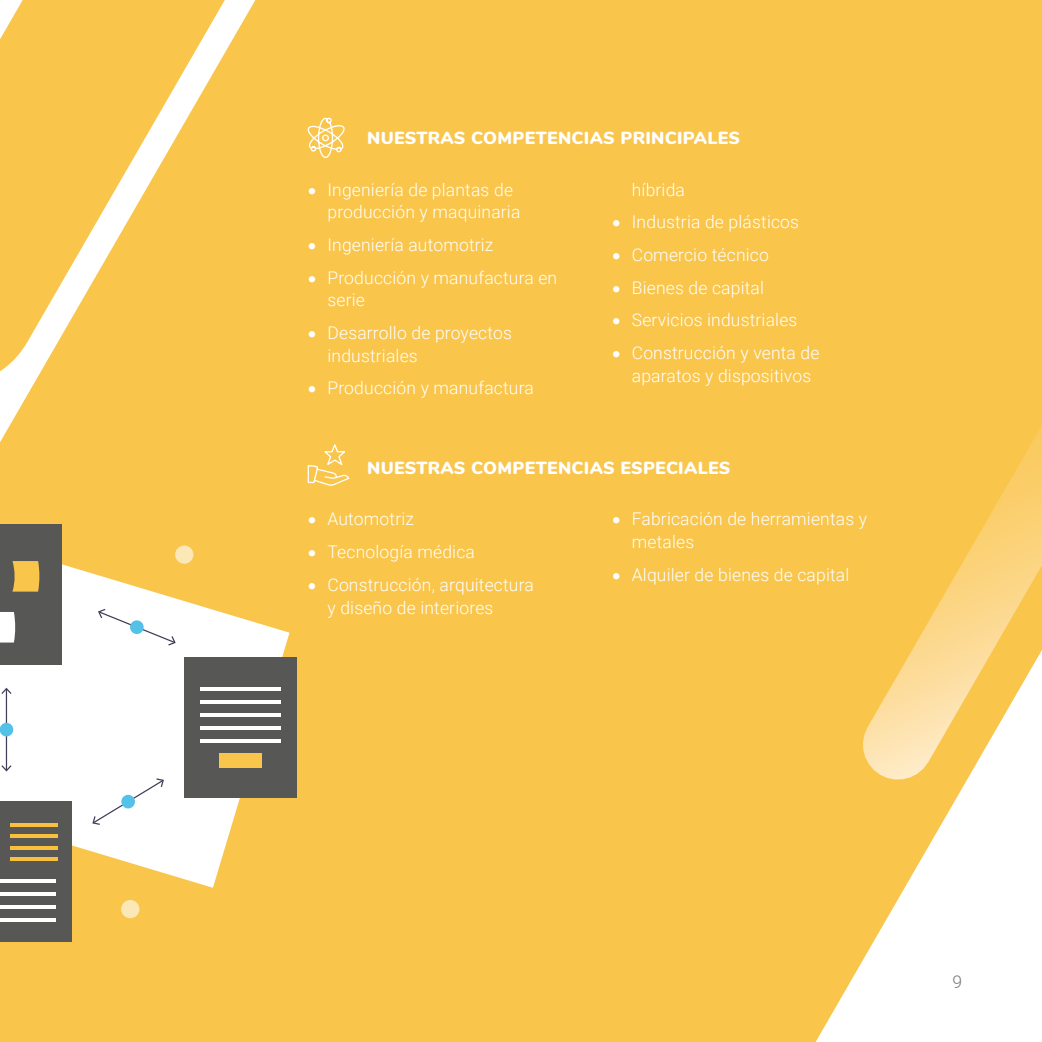
<style>
.page{position:relative;width:1042px;height:1042px;background:#f9c54b}
.page>*{position:absolute;margin:0;border:0;box-sizing:border-box;transform-origin:0 0}
.t1{font:300 17.5px/22.8px "Roboto";letter-spacing:.01em;color:#fff}
.t2{font:900 17.5px "Nunito";letter-spacing:.02em;color:#fff}
.t3{font:300 17.5px "Roboto";color:#777}
.s1{font-family:"Nunito";font-weight:400}
</style>
<div class="page">
<div style="left:0;top:0;width:476px;height:538px;background:#f9c54b"></div>
<svg style="left:0;top:0;width:248px;height:240px;background:#f9cc62"></svg>
<svg style="left:802px;top:153px;width:240px;height:687px;background:#f9cb5f"></svg>
<div style="left:121px;top:900px;width:18px;height:18px;background:#fce7b7;border-radius:50%"></div>
<svg style="left:0;top:537px;width:289px;height:351px"></svg>
<svg style="left:98px;top:609px;width:78px;height:36px"></svg>
<div style="left:130px;top:620px;width:14px;height:14px;background:#54c2e8;border-radius:50%"></div>
<svg style="left:92px;top:778px;width:72px;height:47px"></svg>
<div style="left:121px;top:795px;width:14px;height:13px;background:#54c2e8;border-radius:50%"></div>
<hr style="left:6px;top:689px;width:1px;height:81px;background:#403d56">
<svg style="left:1px;top:688px;width:11px;height:6px"></svg>
<svg style="left:1px;top:765px;width:11px;height:6px"></svg>
<div style="left:0;top:723px;width:13px;height:13px;background:#54c2e8;border-radius:50%"></div>
<div style="left:0;top:524px;width:62px;height:140px;background:#575756"></div>
<svg style="left:12px;top:561px;width:28px;height:30px"></svg>
<svg style="left:0;top:612px;width:16px;height:30px"></svg>
<div style="left:184px;top:657px;width:113px;height:140px;background:#575756"></div>
<hr style="left:200px;top:687px;width:81px;height:4px;background:#fff">
<hr style="left:200px;top:700px;width:81px;height:4px;background:#fff">
<hr style="left:200px;top:713px;width:81px;height:4px;background:#fff">
<hr style="left:200px;top:726px;width:81px;height:4px;background:#fff">
<hr style="left:200px;top:739px;width:81px;height:4px;background:#fff">
<div style="left:220px;top:753px;width:42px;height:15px;background:#f9c54b"></div>
<div style="left:0;top:801px;width:72px;height:140px;background:#575756"></div>
<hr style="left:0;top:879px;width:56px;height:4px;background:#fff">
<hr style="left:0;top:892px;width:56px;height:4px;background:#fff">
<hr style="left:0;top:905px;width:56px;height:4px;background:#fff">
<hr style="left:0;top:918px;width:56px;height:4px;background:#fff">
<hr style="left:11px;top:823px;width:47px;height:4px;background:#fabf3b">
<hr style="left:11px;top:835px;width:47px;height:3px;background:#fabf3b">
<hr style="left:11px;top:846px;width:47px;height:3px;background:#fabf3b">
<hr style="left:11px;top:857px;width:47px;height:3px;background:#fabf3b">
<svg style="left:307px;top:441px;width:43px;height:46px;background:#f9cc63"></svg>
<svg style="left:305px;top:117px;width:42px;height:42px;background:#fad172"></svg>
<p class="t2" style="left:367px;top:125px;width:374px">NUESTRAS COMPETENCIAS PRINCIPALES</p>
<p class="t1" style="left:327px;top:177px;width:194px;text-indent:-20px"><span class="s1">•</span> Ingeniería de plantas de producción y maquinaria</p>
<p class="t1" style="left:308px;top:233px;width:187px"><span class="s1">•</span> Ingeniería automotriz</p>
<p class="t1" style="left:327px;top:265px;width:231px;text-indent:-20px"><span class="s1">•</span> Producción y manufactura en serie</p>
<p class="t1" style="left:327px;top:321px;width:186px;text-indent:-20px"><span class="s1">•</span> Desarrollo de proyectos industriales</p>
<p class="t1" style="left:308px;top:376px;width:228px"><span class="s1">•</span> Producción y manufactura</p>
<p class="t1" style="left:632px;top:177px;width:55px">híbrida</p>
<p class="t1" style="left:612px;top:210px;width:189px"><span class="s1">•</span> Industria de plásticos</p>
<p class="t1" style="left:612px;top:243px;width:158px"><span class="s1">•</span> Comercio técnico</p>
<p class="t1" style="left:612px;top:275px;width:154px"><span class="s1">•</span> Bienes de capital</p>
<p class="t1" style="left:612px;top:308px;width:187px"><span class="s1">•</span> Servicios industriales</p>
<p class="t1" style="left:632px;top:341px;width:189px;text-indent:-20px"><span class="s1">•</span> Construcción y venta de aparatos y dispositivos</p>
<p class="t2" style="left:367px;top:455px;width:365px">NUESTRAS COMPETENCIAS ESPECIALES</p>
<p class="t1" style="left:308px;top:507px;width:108px"><span class="s1">•</span> Automotriz</p>
<p class="t1" style="left:308px;top:540px;width:169px"><span class="s1">•</span> Tecnología médica</p>
<p class="t1" style="left:327px;top:572px;width:208px;text-indent:-20px"><span class="s1">•</span> Construcción, arquitectura y diseño de interiores</p>
<p class="t1" style="left:632px;top:507px;width:237px;text-indent:-20px"><span class="s1">•</span> Fabricación de herramientas y metales</p>
<p class="t1" style="left:612px;top:563px;width:239px"><span class="s1">•</span> Alquiler de bienes de capital</p>
<p class="t3" style="left:952px;top:969px;width:11px">9</p>
</div>
